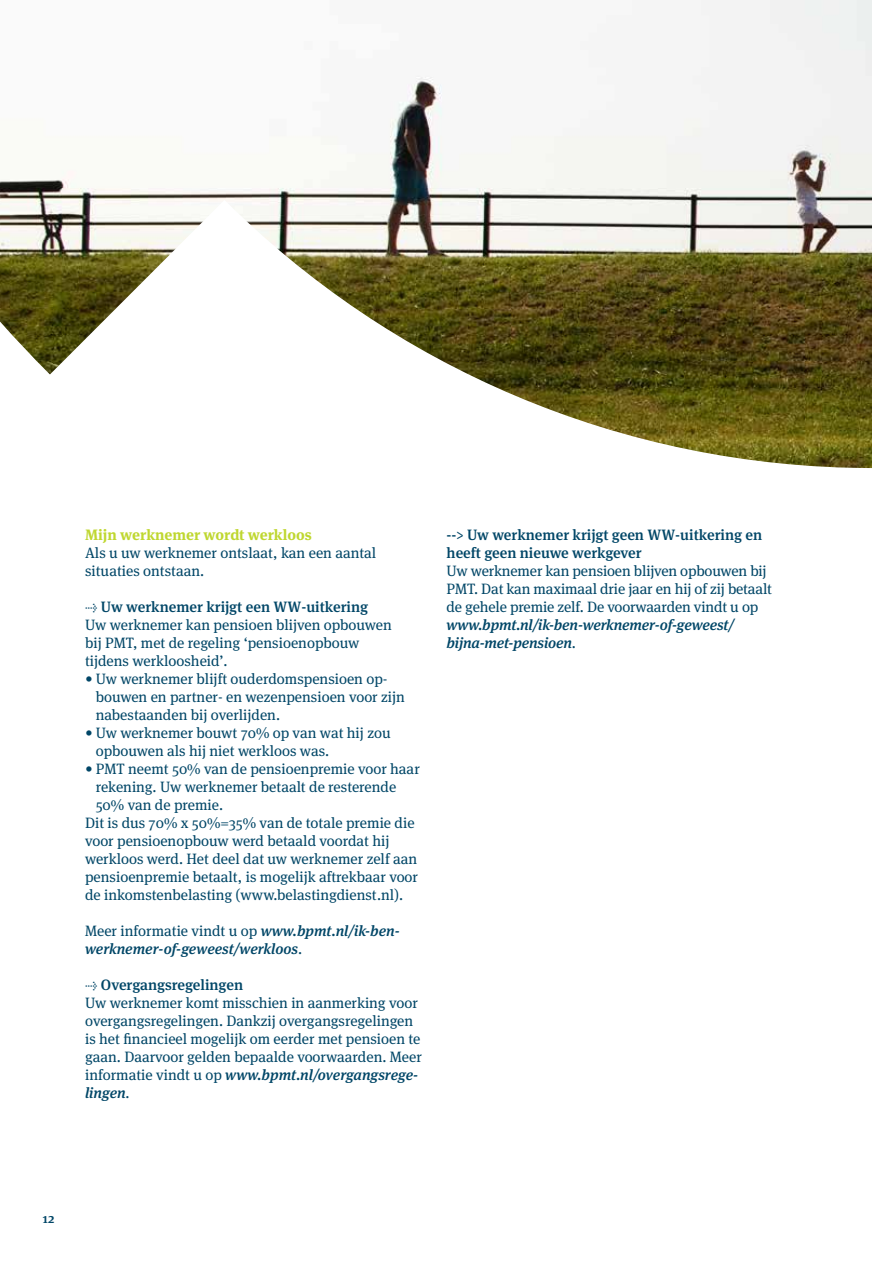
<style>
.page{position:relative;width:872px;height:1263px;background:#fff}
.page>*{position:absolute;margin:0;border:0;box-sizing:border-box;transform-origin:0 0}
.t1{font:15px/18px "Meta Serif OT";color:#004667}
.t2{font:italic 500 15px/18px "Meta Serif OT";letter-spacing:-.01em;color:#004667}
.t3{font:500 15px/18px "Meta Serif OT";color:#004667}
.t4{font:700 15px "Meta Serif OT";color:#bfd730}
.t5{font:500 13.5px "Meta Serif OT";color:#004667}
.s1{font-weight:400;font-style:normal}
.s2{font-weight:500;font-style:italic}
</style>
<div class="page">
<img style="left:0;top:0;width:872px;height:468px">
<p class="t4" style="left:85px;top:526px;width:228px">Mijn werknemer wordt werkloos</p>
<p class="t1" style="left:85px;top:544px;width:293px">Als u uw werknemer ontslaat, kan een aantal situaties ontstaan.</p>
<p class="t3" style="left:85px;top:598px;width:285px">→ Uw werknemer krijgt een WW-uitkering</p>
<p class="t1" style="left:85px;top:616px;width:308px">Uw werknemer kan pensioen blijven opbouwen bij PMT, met de regeling ‘pensioenopbouw tijdens werkloosheid’.</p>
<p class="t1" style="left:96px;top:670px;width:311px;text-indent:-11px">• Uw werknemer blijft ouderdomspensioen op&shy;bouwen en partner- en wezenpensioen voor zijn nabestaanden bij overlijden.</p>
<p class="t1" style="left:96px;top:724px;width:296px;text-indent:-11px">• Uw werknemer bouwt 70% op van wat hij zou opbouwen als hij niet werkloos was.</p>
<p class="t1" style="left:85px;top:760px;width:336px">• PMT neemt 50% van de pensioenpremie voor haar</p>
<p class="t1" style="left:96px;top:778px;width:302px">rekening. Uw werknemer betaalt de resterende</p>
<p class="t1" style="left:96px;top:796px;width:129px">50% van de premie.</p>
<p class="t1" style="left:85px;top:814px;width:331px">Dit is dus 70% x 50%=35% van de totale premie die</p>
<p class="t1" style="left:85px;top:832px;width:306px">voor pensioenopbouw werd betaald voordat hij</p>
<p class="t1" style="left:85px;top:850px;width:334px">werkloos werd. Het deel dat uw werknemer zelf aan</p>
<p class="t1" style="left:85px;top:868px;width:334px">pensioenpremie betaalt, is mogelijk aftrekbaar voor</p>
<p class="t1" style="left:85px;top:886px;width:320px">de inkomstenbelasting (www.belastingdienst.nl).</p>
<p class="t2" style="left:85px;top:922px;width:316px"><span class="s1">Meer informatie vindt u op</span> www.bpmt.nl/ik-ben&shy;werknemer-of-geweest/werkloos<span class="s1">.</span></p>
<p class="t3" style="left:85px;top:976px;width:159px">→ Overgangsregelingen</p>
<p class="t1" style="left:85px;top:994px;width:338px">Uw werknemer komt misschien in aanmerking voor overgangsregelingen. Dankzij overgangsregelingen is het financieel mogelijk om eerder met pensioen te gaan. Daarvoor gelden bepaalde voorwaarden. Meer informatie vindt u op <span class="s2">www.bpmt.nl/overgangsrege&shy;lingen</span>.</p>
<p class="t3" style="left:446px;top:526px;width:317px">--&gt; Uw werknemer krijgt geen WW-uitkering en heeft geen nieuwe werkgever</p>
<p class="t1" style="left:446px;top:562px;width:327px">Uw werknemer kan pensioen blijven opbouwen bij<br>PMT. Dat kan maximaal drie jaar en hij of zij betaalt de gehele premie zelf. De voorwaarden vindt u op</p>
<p class="t2" style="left:446px;top:616px;width:289px">www.bpmt.nl/ik-ben-werknemer-of-geweest/ bijna-met-pensioen<span class="s1">.</span></p>
<p class="t5" style="left:43px;top:1210px;width:13px">12</p>
</div>
